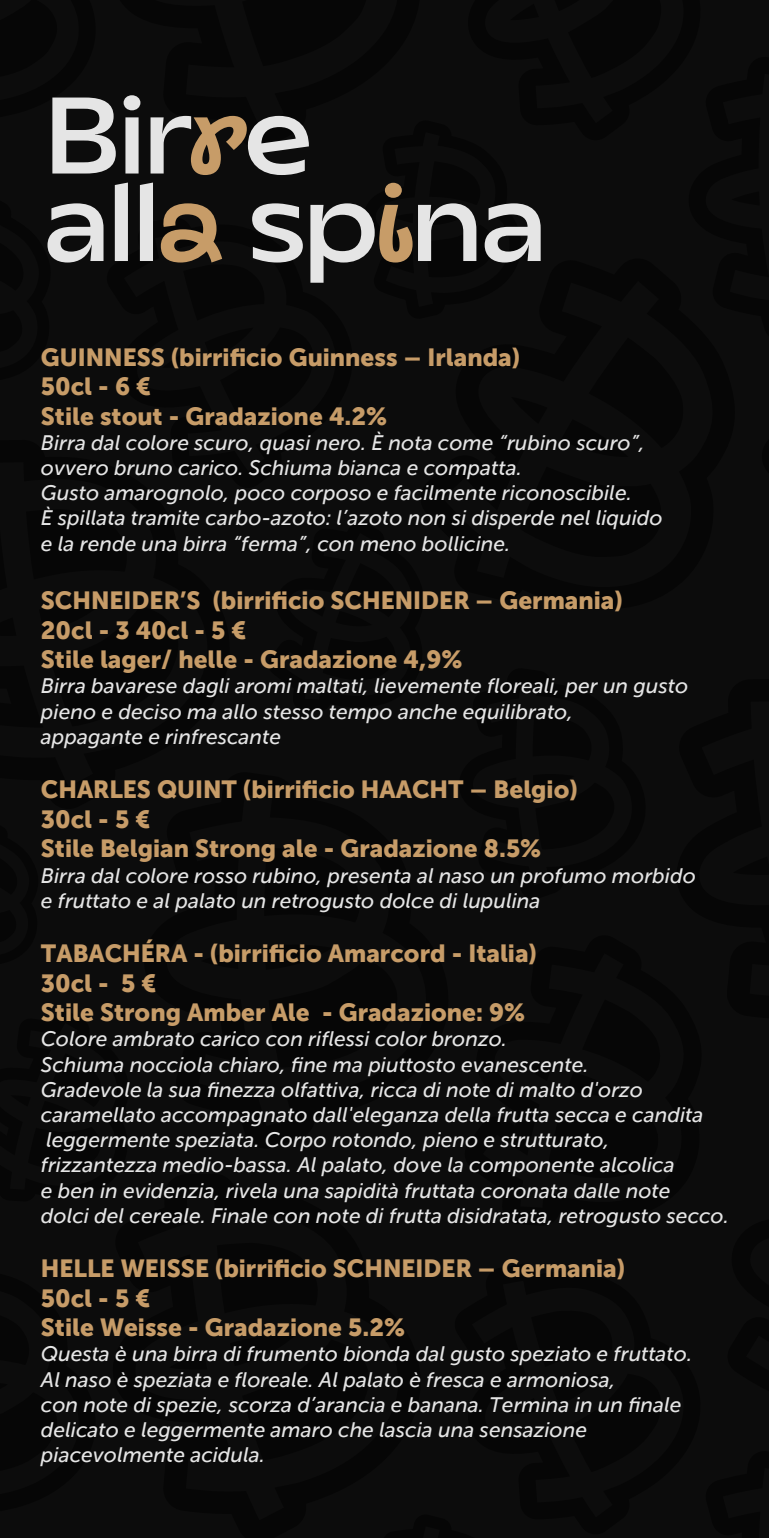
<style>
.page{position:relative;width:769px;height:1538px;background:#0c0c0c}
.page>*{position:absolute;margin:0;border:0;box-sizing:border-box;transform-origin:0 0}
.t1{font:600 108.5px/87.5px "Transforma Mix Trial";letter-spacing:-.05em;color:#e5e5e5}
.t2{font:24.5px/29.4px "Museo Sans Cyrl 900";color:#c79c68}
.t3{font:italic 21px/25.2px "Museo Sans Cyrl 500";color:#e5e5e5}
.s1{color:#c79c68}
</style>
<div class="page">
<h1 class="t1" style="left:42px;top:93px;width:508px">Bir<span class="s1">r</span>e<br>all<span class="s1">a</span> sp<span class="s1">i</span>na</h1>
<p class="t2" style="left:41px;top:342px;width:480px">GUINNESS (birrificio Guinness – Irlanda)<br>50cl - 6 €<br>Stile stout - Gradazione 4.2%</p>
<p class="t3" style="left:41px;top:430px;width:623px">Birra dal colore scuro, quasi nero. È nota come “rubino scuro”, ovvero bruno carico. Schiuma bianca e compatta.<br>Gusto amarognolo, poco corposo e facilmente riconoscibile.<br>È spillata tramite carbo-azoto: l’azoto non si disperde nel liquido e la rende una birra “ferma”, con meno bollicine.</p>
<p class="t2" style="left:41px;top:586px;width:583px">SCHNEIDER’S (birrificio SCHENIDER – Germania)<br>20cl - 3 40cl - 5 €<br>Stile lager/ helle - Gradazione 4,9%</p>
<p class="t3" style="left:41px;top:674px;width:649px">Birra bavarese dagli aromi maltati, lievemente floreali, per un gusto pieno e deciso ma allo stesso tempo anche equilibrato,<br>appagante e rinfrescante</p>
<p class="t2" style="left:41px;top:775px;width:538px">CHARLES QUINT (birrificio HAACHT – Belgio)<br>30cl - 5 €<br>Stile Belgian Strong ale - Gradazione 8.5%</p>
<p class="t3" style="left:41px;top:863px;width:656px">Birra dal colore rosso rubino, presenta al naso un profumo morbido e fruttato e al palato un retrogusto dolce di lupulina</p>
<p class="t2" style="left:41px;top:939px;width:497px">TABACHÉRA - (birrificio Amarcord - Italia)<br>30cl - 5 €<br>Stile Strong Amber Ale - Gradazione: 9%</p>
<p class="t3" style="left:41px;top:1026px;width:689px">Colore ambrato carico con riflessi color bronzo.<br>Schiuma nocciola chiaro, fine ma piuttosto evanescente.<br>Gradevole la sua finezza olfattiva, ricca di note di malto d'orzo caramellato accompagnato dall'eleganza della frutta secca e candita leggermente speziata. Corpo rotondo, pieno e strutturato,<br>frizzantezza medio-bassa. Al palato, dove la componente alcolica<br>e ben in evidenzia, rivela una sapidità fruttata coronata dalle note<br>dolci del cereale. Finale con note di frutta disidratata, retrogusto secco.</p>
<p class="t2" style="left:41px;top:1254px;width:585px">HELLE WEISSE (birrificio SCHNEIDER – Germania)<br>50cl - 5 €<br>Stile Weisse - Gradazione 5.2%</p>
<p class="t3" style="left:41px;top:1341px;width:653px">Questa è una birra di frumento bionda dal gusto speziato e fruttato.<br>Al naso è speziata e floreale. Al palato è fresca e armoniosa,<br>con note di spezie, scorza d’arancia e banana. Termina in un finale delicato e leggermente amaro che lascia una sensazione piacevolmente acidula.</p>
</div>
